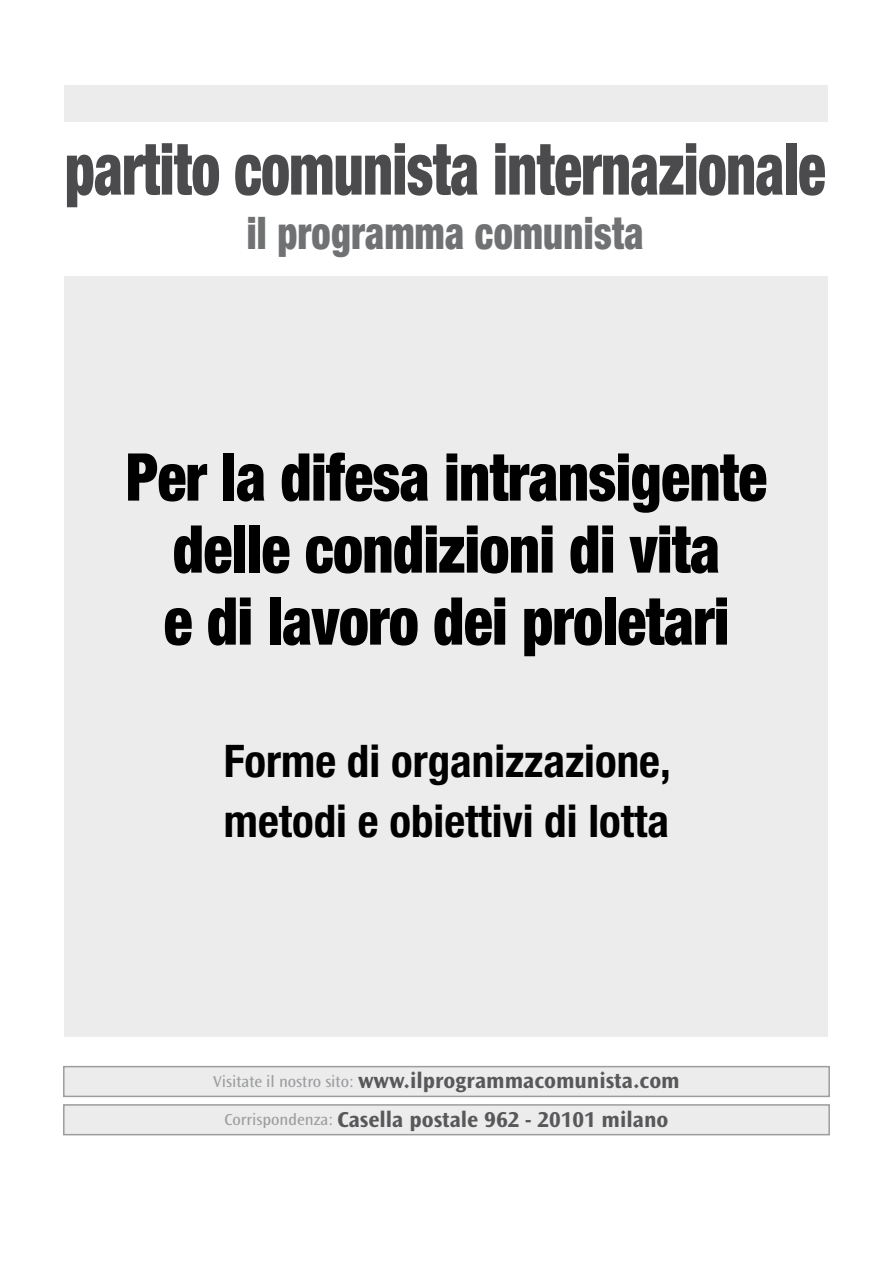
<style>
.page{position:relative;width:893px;height:1263px;background:#fff}
.page>*{position:absolute;margin:0;border:0;box-sizing:border-box;transform-origin:0 0}
.t1{font:900 condensed 72px "Helvetica Neue";letter-spacing:-.01em;color:#4b4b4d;scale:.8 1}
.t2{font:900 condensed 66px/72px "Helvetica Neue";letter-spacing:-.01em;color:#000;text-align:center;scale:.91 1}
.t3{font:700 condensed 45px/60px "Helvetica Neue";color:#000}
.t4{font:900 condensed 45px "Helvetica Neue";letter-spacing:.01em;color:#707173;scale:.85 1}
.t5{font:700 22.5px "Ocean Sans";color:#58585a}
.s1{font-weight:400;font-size:16.5px;color:#9c9d9f}
</style>
<div class="page">
<div style="left:65px;top:276px;width:763px;height:760px;background:#ececed"></div>
<div style="left:64px;top:1105px;width:765px;height:30px;background:#ececed"></div>
<div style="left:63px;top:1104px;width:767px;height:31px;border:2px solid #9c9d9f"></div>
<div style="left:64px;top:1066px;width:765px;height:30px;background:#ececed"></div>
<div style="left:63px;top:1066px;width:767px;height:31px;border:2px solid #9c9d9f"></div>
<div style="left:65px;top:85px;width:763px;height:37px;background:#ececed"></div>
<h1 class="t1" style="left:65px;top:125px;width:953px">partito comunista internazionale</h1>
<h3 class="t4" style="left:247px;top:205px;width:469px">il programma comunista</h3>
<h2 class="t2" style="left:126px;top:440px;width:706px">Per la difesa intransigente delle condizioni di vita<br>e di lavoro dei proletari</h2>
<h3 class="t3" style="left:224px;top:730px;width:448px">Forme di organizzazione, metodi e obiettivi di lotta</h3>
<p class="t5" style="left:213px;top:1068px;width:468px"><span class="s1">Visitate il nostro sito:</span> www.ilprogrammacomunista.com</p>
<p class="t5" style="left:225px;top:1107px;width:445px"><span class="s1">Corrispondenza:</span> Casella postale 962 - 20101 milano</p>
</div>
